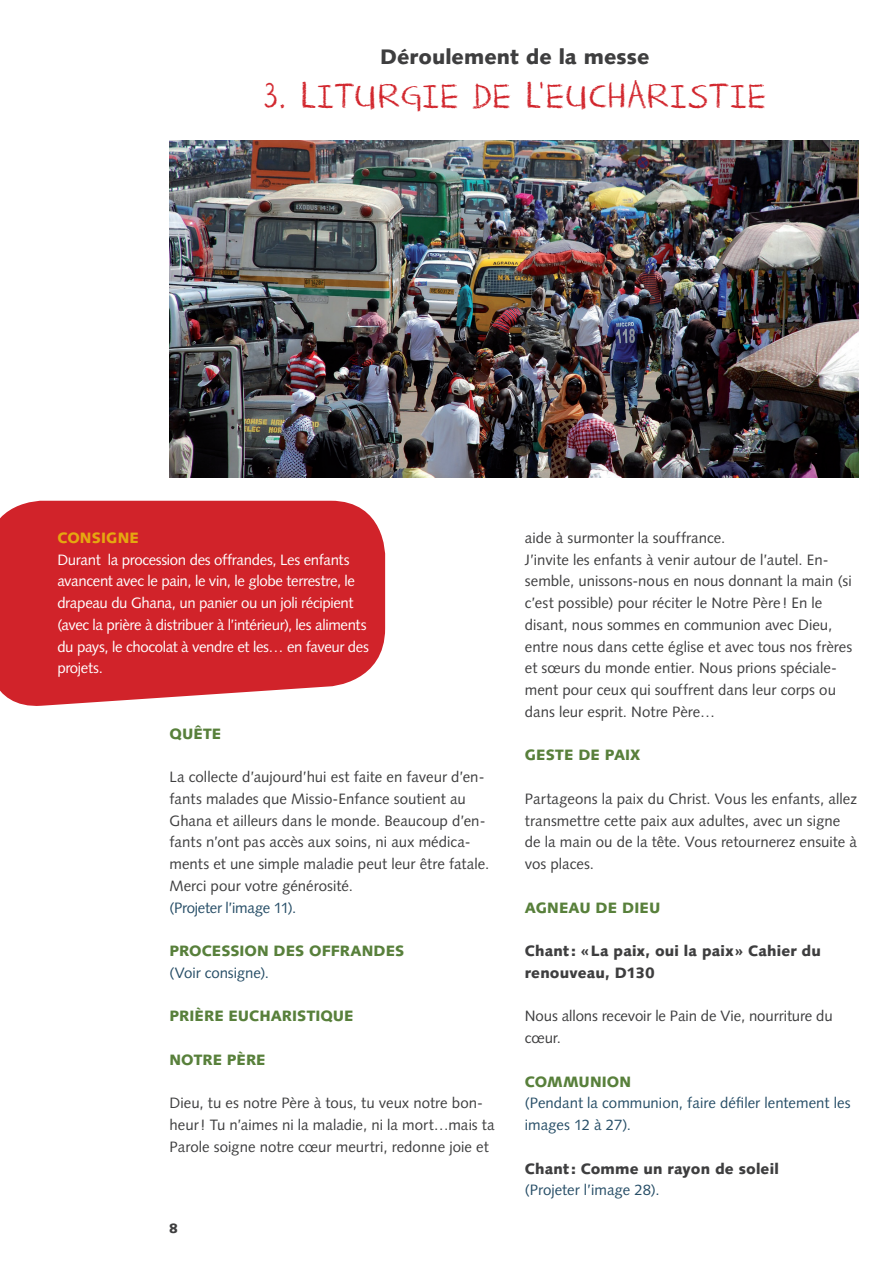
<style>
.page{position:relative;width:893px;height:1263px;background:#fff}
.page>*{position:absolute;margin:0;border:0;box-sizing:border-box;transform-origin:0 0}
.t1{font:40.5px "Crayon Crumble";letter-spacing:-.01em;color:#d1232a}
.t2{font:900 21px "Syntax LT Std";letter-spacing:.005em;color:#3e3e3f}
.t3{font:15px/21.8px "Syntax LT Std";color:#3e3e3f}
.t4{font:15px/21.8px "Syntax LT Std";letter-spacing:-.025em;color:#fff}
.t5{font:15px/21.8px "Syntax LT Std";color:#274e67}
.t6{font:900 15px "Syntax LT Std";letter-spacing:.005em;color:#58803b}
.t7{font:900 15px/21.8px "Syntax LT Std";letter-spacing:.01em;color:#3e3e3f}
.t8{font:15px "Syntax LT Std";letter-spacing:-.02em;color:#274e67}
.t9{font:900 15px "Syntax LT Std";color:#e5a710}
.t10{font:900 13.5px "Syntax LT Std";color:#3e3e3f}
</style>
<div class="page">
<img style="left:169px;top:140px;width:690px;height:338px">
<svg style="left:0;top:501px;width:385px;height:205px;background:#d43239"></svg>
<h2 class="t2" style="left:380px;top:45px;width:271px">Déroulement de la messe</h2>
<h1 class="t1" style="left:263px;top:72px;width:504px">3. LITURGIE DE L’EUCHARISTIE</h1>
<p class="t9" style="left:57px;top:529px;width:12px">CON</p>
<p class="t9" style="left:92px;top:529px;width:49px">SIGN E</p>
<p class="t4" style="left:57px;top:549px;width:313px">Durant la procession des offrandes, Les enfants avancent avec le pain, le vin, le globe terrestre, le drapeau du Ghana, un panier ou un joli récipient (avec la prière à distribuer à l’intérieur), les aliments du pays, le chocolat à vendre et les… en faveur des projets.</p>
<p class="t6" style="left:169px;top:724px;width:53px">QUÊTE</p>
<p class="t3" style="left:169px;top:766px;width:321px">La collecte d’aujourd’hui est faite en faveur d’en&shy;fants malades que Missio-Enfance soutient au Ghana et ailleurs dans le monde. Beaucoup d’en&shy;fants n’ont pas accès aux soins, ni aux médica&shy;ments et une simple maladie peut leur être fatale.<br>Merci pour votre générosité.</p>
<p class="t8" style="left:169px;top:898px;width:128px">(Projeter l’image 11).</p>
<p class="t6" style="left:169px;top:942px;width:22px">PROC</p>
<p class="t6" style="left:212px;top:942px;width:140px">ESSION DES OFFRAN</p>
<p class="t6" style="left:374px;top:942px;width:32px">DES</p>
<p class="t5" style="left:169px;top:962px;width:101px">(Voir consigne).</p>
<p class="t6" style="left:169px;top:1007px;width:81px">PRIÈRE EUCHAR</p>
<p class="t6" style="left:292px;top:1007px;width:63px">ISTIQUE</p>
<p class="t6" style="left:170px;top:1051px;width:12px">NOTR</p>
<p class="t6" style="left:213px;top:1051px;width:55px">E PÈRE</p>
<p class="t3" style="left:170px;top:1092px;width:327px">Dieu, tu es notre Père à tous, tu veux notre bon&shy;heur! Tu n’aimes ni la maladie, ni la mort…mais ta<br>Parole soigne notre cœur meurtri, redonne joie et</p>
<p class="t10" style="left:169px;top:1220px;width:10px">8</p>
<p class="t3" style="left:525px;top:527px;width:329px">aide à surmonter la souffrance.<br>J’invite les enfants à venir autour de l’autel. En&shy;semble, unissons-nous en nous donnant la main (si c’est possible) pour réciter le Notre Père ! En le disant, nous sommes en communion avec Dieu, entre nous dans cette église et avec tous nos frères et sœurs du monde entier. Nous prions spéciale&shy;ment pour ceux qui souffrent dans leur corps ou dans leur esprit. Notre Père…</p>
<p class="t6" style="left:525px;top:746px;width:117px">GESTE DE PAIX</p>
<p class="t3" style="left:525px;top:788px;width:334px">Partageons la paix du Christ. Vous les enfants, allez transmettre cette paix aux adultes, avec un signe de la main ou de la tête. Vous retournerez ensuite à vos places.</p>
<p class="t6" style="left:525px;top:898px;width:12px">AGN</p>
<p class="t6" style="left:559px;top:898px;width:100px">EAU DE DIEU</p>
<p class="t7" style="left:525px;top:940px;width:298px">Chant : « La paix, oui la paix» Cahier du renouveau, D130</p>
<p class="t3" style="left:525px;top:1005px;width:309px">Nous allons recevoir le Pain de Vie, nourriture du cœur.</p>
<p class="t6" style="left:525px;top:1072px;width:95px">COMMUN ION</p>
<p class="t5" style="left:525px;top:1092px;width:327px">(Pendant la communion, faire défiler lentement les images 12 à 27).</p>
<p class="t7" style="left:525px;top:1157px;width:255px">Chant : Comme un rayon de soleil</p>
<p class="t5" style="left:525px;top:1179px;width:136px">(Projeter l’image 28).</p>
</div>
